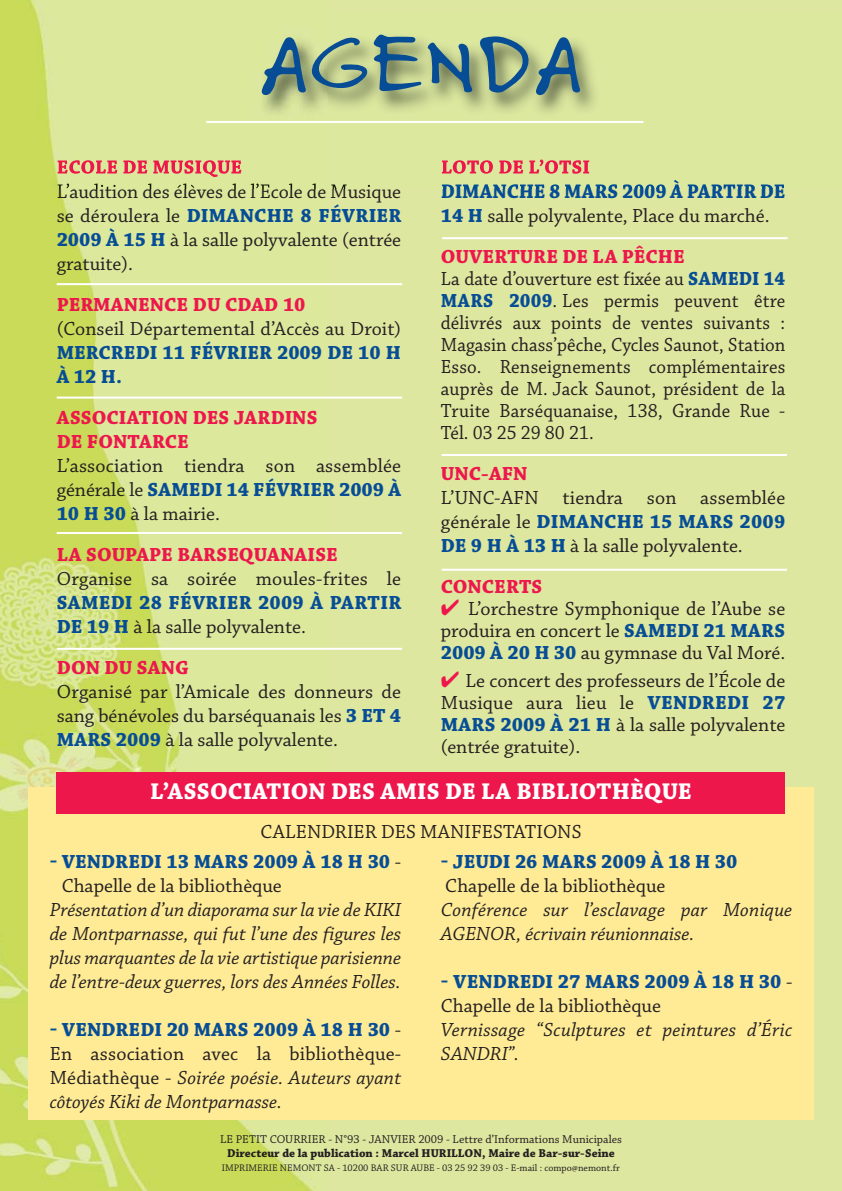
<style>
.page{position:relative;width:842px;height:1191px;background:#dde79f}
.page>*{position:absolute;margin:0;border:0;box-sizing:border-box;transform-origin:0 0}
.t1{font:80px "Felt Tip Roman";color:#064d96;scale:1.25 1}
.t2{font:700 24px "Chaparral Pro";color:#fff}
.t3{font:20px/24px "Chaparral Pro";color:#231f20;text-align:justify}
.t4{font:italic 20px/24px "Chaparral Pro";color:#231f20;text-align:justify}
.t5{font:20px/22px "Chaparral Pro";color:#231f20;scale:.95 1}
.t6{font:700 20px/24px "Chaparral Pro";letter-spacing:.005em;color:#064d96}
.t7{font:700 20px/24px "Chaparral Pro";letter-spacing:.005em;color:#ed174c}
.t8{font:12px "Chaparral Pro";color:#231f20}
.t9{font:700 12px "Chaparral Pro";color:#231f20}
.t10{font:10px "Chaparral Pro";color:#231f20}
.s1{font-weight:700;color:#064d96}
.s2{font-weight:400;color:#231f20}
.s3{font-weight:700;color:#ed174c}
.s4{color:#ed174c}
.s5{font-weight:700;font-style:normal;color:#064d96}
.s6{font-style:normal}
</style>
<div class="page">
<img style="left:0;top:0;width:328px;height:1191px">
<img style="left:0;top:12px;width:785px;height:176px">
<img style="left:58px;top:160px;width:89px;height:14px">
<img style="left:58px;top:184px;width:58px;height:4px">
<img style="left:442px;top:160px;width:97px;height:14px">
<img style="left:442px;top:184px;width:91px;height:4px">
<hr style="left:57px;top:283px;width:345px;height:2px;background:#fff">
<hr style="left:57px;top:648px;width:345px;height:2px;background:#fff">
<hr style="left:442px;top:237px;width:346px;height:2px;background:#fff">
<hr style="left:442px;top:454px;width:345px;height:2px;background:#fff">
<hr style="left:442px;top:569px;width:345px;height:2px;background:#fff">
<hr style="left:57px;top:396px;width:345px;height:2px;background:#fff">
<hr style="left:57px;top:532px;width:345px;height:2px;background:#fff">
<hr style="left:206px;top:121px;width:437px;height:2px;background:#fff">
<div style="left:28px;top:787px;width:786px;height:332px;background:#ffeb95"></div>
<div style="left:57px;top:772px;width:728px;height:42px;background:#ed174c"></div>
<h1 class="t1" style="left:259px;top:12px;width:261px">AGENDA</h1>
<p class="t3" style="left:57px;top:181px;width:346px">L’audition des élèves de l’Ecole de Musique se déroulera le <span class="s1">DIMANCHE 8 FÉVRIER 2009 À 15 H</span> à la salle polyvalente (entrée gratuite).</p>
<p class="t7" style="left:57px;top:294px;width:250px">PERMANENCE DU CDAD 10</p>
<p class="t3" style="left:57px;top:318px;width:346px">(Conseil Départemental d’Accès au Droit)</p>
<p class="t6" style="left:57px;top:342px;width:346px">MERCREDI 11 FÉVRIER 2009 DE 10 H<br>À 12 H.</p>
<p class="t7" style="left:57px;top:407px;width:263px">ASSOCIATION DES JARDINS<br>DE FONTARCE</p>
<p class="t3" style="left:57px;top:455px;width:346px">L’association tiendra son assemblée générale le <span class="s1">SAMEDI 14 FÉVRIER 2009 À 10 H 30</span> à la mairie.</p>
<p class="t7" style="left:57px;top:544px;width:283px">LA SOUPAPE BARSEQUANAISE</p>
<p class="t3" style="left:57px;top:568px;width:346px">Organise sa soirée moules-frites le</p>
<p class="t6" style="left:57px;top:592px;width:346px">SAMEDI 28 FÉVRIER 2009 À PARTIR<br>DE 19 H <span class="s2">à la salle polyvalente.</span></p>
<p class="t7" style="left:57px;top:657px;width:133px">DON DU SANG</p>
<p class="t3" style="left:57px;top:681px;width:346px">Organisé par l’Amicale des donneurs de sang bénévoles du barséquanais les <span class="s1">3 ET 4<br>MARS 2009</span> à la salle polyvalente.</p>
<p class="t3" style="left:441px;top:181px;width:346px"><span class="s1">DIMANCHE 8 MARS 2009 À PARTIR DE<br>14 H</span> salle polyvalente, Place du marché.</p>
<p class="t5" style="left:441px;top:247px;width:364px"><span class="s3">OUVERTURE DE LA PÊCHE<br></span>La date d’ouverture est fixée au <span class="s1">SAMEDI 14<br>MARS 2009</span>. Les permis peuvent être délivrés aux points de ventes suivants :<br>Magasin chass’pêche, Cycles Saunot, Station Esso. Renseignements complémentaires auprès de M. Jack Saunot, président de la Truite Barséquanaise, 138, Grande Rue - Tél. 03 25 29 80 21.</p>
<p class="t7" style="left:441px;top:463px;width:88px">UNC-AFN</p>
<p class="t3" style="left:441px;top:487px;width:346px">L’UNC-AFN tiendra son assemblée générale le <span class="s1">DIMANCHE 15 MARS 2009<br>DE 9 H À 13 H</span> à la salle polyvalente.</p>
<p class="t7" style="left:441px;top:576px;width:103px">CONCERTS</p>
<p class="t3" style="left:441px;top:599px;width:346px;line-height:22px"><span class="s4">✔</span> L’orchestre Symphonique de l’Aube se produira en concert le <span class="s1">SAMEDI 21 MARS 2009 À 20 H 30</span> au gymnase du Val Moré.</p>
<p class="t3" style="left:441px;top:671px;width:346px;line-height:22px"><span class="s4">✔</span> Le concert des professeurs de l’École de Musique aura lieu le <span class="s1">VENDREDI 27<br>MARS 2009 À 21 H</span> à la salle polyvalente (entrée gratuite).</p>
<p class="t2" style="left:150px;top:782px;width:543px">L’ASSOCIATION DES AMIS DE LA BIBLIOTHÈQUE</p>
<p class="t3" style="left:261px;top:821px;width:322px">CALENDRIER DES MANIFESTATIONS</p>
<p class="t3" style="left:62px;top:851px;width:341px"><span class="s1">VENDREDI 13 MARS 2009 À 18 H 30</span> -<br>Chapelle de la bibliothèque</p>
<p class="t4" style="left:50px;top:899px;width:353px">Présentation d’un diaporama sur la vie de KIKI de Montparnasse, qui fut l’une des figures les plus marquantes de la vie artistique parisienne de l’entre-deux guerres, lors des Années Folles.</p>
<p class="t4" style="left:50px;top:1019px;width:353px;text-indent:12px"><span class="s5">VENDREDI 20 MARS 2009 À 18 H 30</span> <span class="s6">- En association avec la bibliothèque-Médiathèque -</span> Soirée poésie. Auteurs ayant côtoyés Kiki de Montparnasse.</p>
<p class="t6" style="left:453px;top:851px;width:286px">JEUDI 26 MARS 2009 À 18 H 30</p>
<p class="t3" style="left:445px;top:875px;width:222px">Chapelle de la bibliothèque</p>
<p class="t4" style="left:441px;top:899px;width:353px">Conférence sur l’esclavage par Monique<br>AGENOR, écrivain réunionnaise.</p>
<p class="t3" style="left:441px;top:971px;width:353px;text-indent:12px"><span class="s1">VENDREDI 27 MARS 2009 À 18 H 30</span> -<br>Chapelle de la bibliothèque</p>
<p class="t4" style="left:441px;top:1019px;width:353px">Vernissage “Sculptures et peintures d’Éric<br>SANDRI”.</p>
<p class="t8" style="left:220px;top:1134px;width:403px">LE PETIT COURRIER - N°93 - JANVIER 2009 - Lettre d’Informations Municipales</p>
<p class="t9" style="left:227px;top:1148px;width:389px">Directeur de la publication : Marcel HURILLON, Maire de Bar-sur-Seine</p>
<p class="t10" style="left:222px;top:1163px;width:400px">IMPRIMERIE NEMONT SA - 10200 BAR SUR AUBE - 03 25 92 39 03 - E-mail : compo@nemont.fr</p>
</div>
